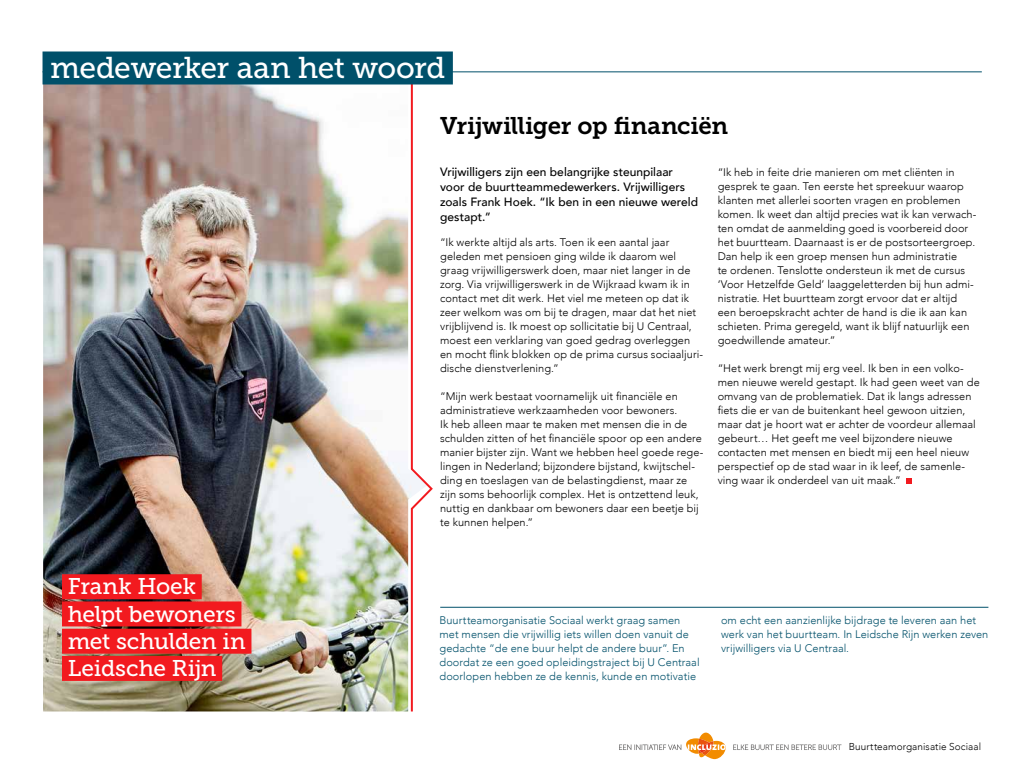
<style>
.page{position:relative;width:1024px;height:768px;background:#fff}
.page>*{position:absolute;margin:0;border:0;box-sizing:border-box;transform-origin:0 0}
.t1{font:30px "Museo Slab 500";letter-spacing:-.015em;color:#fff}
.t2{font:24px "Museo Slab 700";letter-spacing:-.015em;color:#000}
.t3{font:22.7px/27.2px "Museo Slab 500";letter-spacing:-.01em;color:#fff}
.t4{font:500 12px/15px "Avenir";color:#000}
.t5{font:300 11px/14px "Avenir";letter-spacing:.005em;color:#000}
.t6{font:300 11px/14px "Avenir";letter-spacing:.005em;color:#00506a}
.t7{font:300 10px "Avenir";letter-spacing:.01em;color:#000}
</style>
<div class="page">
<svg style="left:619px;top:733px;width:107px;height:26px"></svg>
<svg style="left:733px;top:744px;width:109px;height:6px"></svg>
<img style="left:43px;top:84px;width:367px;height:627px">
<svg style="left:907px;top:478px;width:5px;height:6px"></svg>
<div style="left:62px;top:574px;width:140px;height:25px;background:#f21a1f"></div>
<div style="left:62px;top:601px;width:179px;height:25px;background:#f21a1f"></div>
<div style="left:62px;top:629px;width:189px;height:25px;background:#f21a1f"></div>
<div style="left:62px;top:656px;width:160px;height:25px;background:#f21a1f"></div>
<hr style="left:440px;top:607px;width:548px;height:1px;background:#00506a">
<svg style="left:410px;top:84px;width:24px;height:628px"></svg>
<hr style="left:43px;top:71px;width:939px;height:1px;background:#00506a">
<div style="left:43px;top:52px;width:410px;height:32px;background:#00506a"></div>
<h1 class="t1" style="left:50px;top:51px;width:397px">medewerker aan het woord</h1>
<h2 class="t2" style="left:440px;top:112px;width:289px">Vrijwilliger op financiën</h2>
<h3 class="t3" style="left:68px;top:573px;width:180px">Frank Hoek helpt bewoners met schulden in<br>Leidsche Rijn</h3>
<p class="t4" style="left:440px;top:164px;width:259px">Vrijwilligers zijn een belangrijke steunpilaar voor de buurtteammedewerkers. Vrijwilligers zoals Frank Hoek. “Ik ben in een nieuwe wereld gestapt.”</p>
<p class="t5" style="left:440px;top:235px;width:265px">“Ik werkte altijd als arts. Toen ik een aantal jaar geleden met pensioen ging wilde ik daarom wel graag vrijwilligerswerk doen, maar niet langer in de zorg. Via vrijwilligerswerk in de Wijkraad kwam ik in contact met dit werk. Het viel me meteen op dat ik zeer welkom was om bij te dragen, maar dat het niet vrijblijvend is. Ik moest op sollicitatie bij U Centraal, moest een verklaring van goed gedrag overleggen en mocht flink blokken op de prima cursus sociaaljuri&shy;dische dienstverlening.”</p>
<p class="t5" style="left:440px;top:389px;width:265px">“Mijn werk bestaat voornamelijk uit financiële en administratieve werkzaamheden voor bewoners.<br>Ik heb alleen maar te maken met mensen die in de schulden zitten of het financiële spoor op een andere manier bijster zijn. Want we hebben heel goede rege&shy;lingen in Nederland; bijzondere bijstand, kwijtschel&shy;ding en toeslagen van de belastingdienst, maar ze zijn soms behoorlijk complex. Het is ontzettend leuk, nuttig en dankbaar om bewoners daar een beetje bij te kunnen helpen.”</p>
<p class="t5" style="left:718px;top:165px;width:260px">“Ik heb in feite drie manieren om met cliënten in gesprek te gaan. Ten eerste het spreekuur waarop klanten met allerlei soorten vragen en problemen komen. Ik weet dan altijd precies wat ik kan verwach&shy;ten omdat de aanmelding goed is voorbereid door het buurtteam. Daarnaast is er de postsorteergroep.<br>Dan help ik een groep mensen hun administratie<br>te ordenen. Tenslotte ondersteun ik met de cursus ‘Voor Hetzelfde Geld’ laaggeletterden bij hun admi&shy;nistratie. Het buurtteam zorgt ervoor dat er altijd een beroepskracht achter de hand is die ik aan kan schieten. Prima geregeld, want ik blijf natuurlijk een goedwillende amateur.”</p>
<p class="t5" style="left:718px;top:361px;width:264px">“Het werk brengt mij erg veel. Ik ben in een volko&shy;men nieuwe wereld gestapt. Ik had geen weet van de omvang van de problematiek. Dat ik langs adressen fiets die er van de buitenkant heel gewoon uitzien, maar dat je hoort wat er achter de voordeur allemaal gebeurt… Het geeft me veel bijzondere nieuwe contacten met mensen en biedt mij een heel nieuw perspectief op de stad waar in ik leef, de samenle&shy;ving waar ik onderdeel van uit maak.”</p>
<p class="t6" style="left:440px;top:613px;width:262px">Buurtteamorganisatie Sociaal werkt graag samen met mensen die vrijwillig iets willen doen vanuit de gedachte “de ene buur helpt de andere buur”. En doordat ze een goed opleidingstraject bij U Centraal doorlopen hebben ze de kennis, kunde en motivatie</p>
<p class="t6" style="left:721px;top:613px;width:269px">om echt een aanzienlijke bijdrage te leveren aan het werk van het buurtteam. In Leidsche Rijn werken zeven vrijwilligers via U Centraal.</p>
<p class="t7" style="left:849px;top:740px;width:134px">Buurtteamorganisatie Sociaal</p>
</div>
